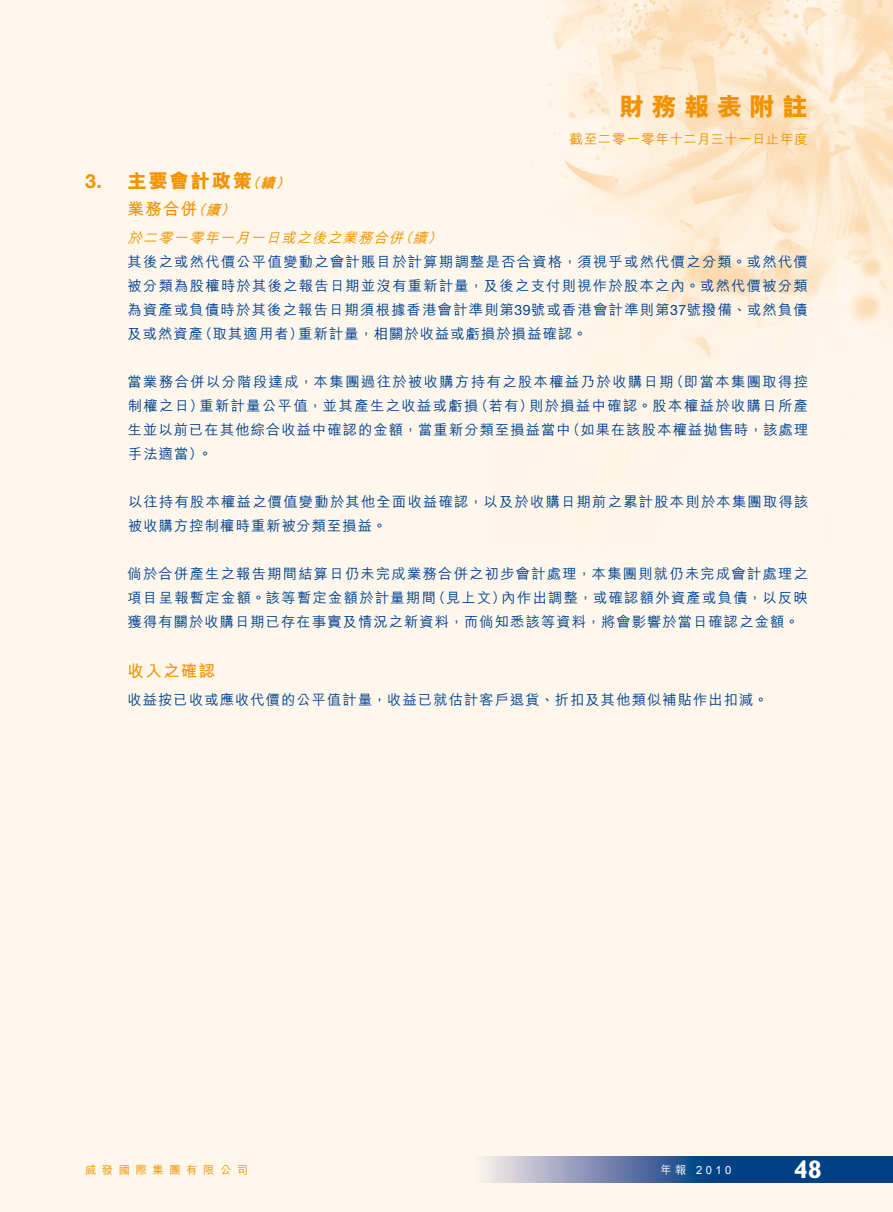
<style>
.page{position:relative;width:893px;height:1212px;background:#fff7ec}
.page>*{position:absolute;margin:0;border:0;box-sizing:border-box;transform-origin:0 0}
.t1{font:800 25.5px "M Hei HK";letter-spacing:.285em;color:#f29200}
.t2{font:700 25.5px "Gill Sans Std";color:#fff}
.t3{font:800 19.5px "M Hei HK";letter-spacing:.08em;color:#f29200}
.t4{font:700 19.5px "Helvetica Neue LT Std";color:#f29200}
.t5{font:700 16.5px "M Hei HK";letter-spacing:.08em;color:#f29200}
.t6{font:500 14.25px/24px "M Hei HK";letter-spacing:.09em;color:#004390}
.t7{font:italic 500 14.25px "M Hei HK";color:#f29200}
.t8{font:italic 800 14.25px "M Hei HK";color:#f29200}
.t9{font:italic 700 14.25px "M Hei HK";color:#f29200}
.t10{font:500 13.5px "M Hei HK";letter-spacing:.04em;color:#f29200}
.t11{font:500 11.25px "M Hei HK";letter-spacing:.5em;color:#f29200}
.t12{font:11.25px "Arial";color:#fff}
.t13{font:500 11.25px "M Hei HK";color:#fff}
.s1{font-family:"Helvetica Neue LT Std";font-weight:400}
</style>
<div class="page">
<img style="left:531px;top:0;width:362px;height:361px">
<svg style="left:485px;top:1157px;width:408px;height:25px;background:#456b9e"></svg>
<h1 class="t1" style="left:619px;top:89px;width:191px">財務報表附註</h1>
<h2 class="t4" style="left:85px;top:168px;width:18px">3.</h2>
<h2 class="t3" style="left:128px;top:167px;width:126px">主要會計政策</h2>
<p class="t8" style="left:246px;top:173px;width:21px">（</p>
<p class="t8" style="left:275px;top:173px;width:21px">(</p>
<p class="t8" style="left:261px;top:173px;width:21px">續</p>
<p class="t5" style="left:128px;top:197px;width:71px">業務合併</p>
<p class="t9" style="left:191px;top:199px;width:21px">（</p>
<p class="t9" style="left:220px;top:199px;width:21px">(</p>
<p class="t9" style="left:206px;top:199px;width:21px">續</p>
<p class="t10" style="left:569px;top:129px;width:240px">截至二零一零年十二月三十一日止年度</p>
<p class="t7" style="left:128px;top:227px;width:306px">於二零一零年一月一日或之後之業務合併續</p>
<p class="t7" style="left:427px;top:227px;width:21px">(</p>
<p class="t7" style="left:398px;top:227px;width:21px">（</p>
<p class="t6" style="left:128px;top:249px;width:682px">其後之或然代價公平值變動之會計賬目於計算期調整是否合資格，須視乎或然代價之分類。或然代價</p>
<p class="t6" style="left:128px;top:273px;width:682px">被分類為股權時於其後之報告日期並沒有重新計量，及後之支付則視作於股本之內。或然代價被分類</p>
<p class="t6" style="left:128px;top:296px;width:682px">為資產或負債時於其後之報告日期須根據香港會計準則第<span class="s1">39</span>號或香港會計準則第<span class="s1">37</span>號撥備、或然負債</p>
<p class="t6" style="left:298px;top:320px;width:290px">重新計量，相關於收益或虧損於損益確認。</p>
<p class="t6" style="left:198px;top:320px;width:106px">（取其適用者）</p>
<p class="t6" style="left:128px;top:320px;width:77px">及或然資產</p>
<p class="t6" style="left:529px;top:368px;width:281px;text-indent:-401px">當業務合併以分階段達成，本集團過往於被收購方持有之股本權益乃於收購日期<br>則於損益中確認。股本權益於收購日所產</p>
<p class="t6" style="left:669px;top:368px;width:140px">（即當本集團取得控</p>
<p class="t6" style="left:199px;top:392px;width:281px">重新計量公平值，並其產生之收益或虧損</p>
<p class="t6" style="left:474px;top:392px;width:61px">（若有）</p>
<p class="t6" style="left:128px;top:392px;width:78px">制權之日）</p>
<p class="t6" style="left:198px;top:416px;width:374px;text-indent:-70px">生並以前已在其他綜合收益中確認的金額，當重新分類至損益當中。</p>
<p class="t6" style="left:566px;top:416px;width:244px">（如果在該股本權益拋售時，該處理</p>
<p class="t6" style="left:128px;top:440px;width:76px">手法適當(</p>
<p class="t6" style="left:128px;top:488px;width:682px">以往持有股本權益之價值變動於其他全面收益確認，以及於收購日期前之累計股本則於本集團取得該被收購方控制權時重新被分類至損益。</p>
<p class="t6" style="left:128px;top:560px;width:682px;text-align:right">倘於合併產生之報告期間結算日仍未完成業務合併之初步會計處理，本集團則就仍未完成會計處理之內作出調整，或確認額外資產或負債，以反映</p>
<p class="t6" style="left:128px;top:584px;width:673px">項目呈報暫定金額。該等暫定金額於計量期間<br>獲得有關於收購日期已存在事實及情況之新資料，而倘知悉該等資料，將會影響於當日確認之金額。</p>
<p class="t5" style="left:128px;top:659px;width:89px">收入之確認</p>
<p class="t6" style="left:128px;top:687px;width:642px">收益按已收或應收代價的公平值計量，收益已就估計客戶退貨、折扣及其他類似補貼作出扣減。</p>
<p class="t6" style="left:431px;top:584px;width:76px">（見上文）</p>
<p class="t11" style="left:85px;top:1162px;width:165px">威發國際集團有限公司</p>
<p class="t13" style="left:660px;top:1161px;width:27px">年報</p>
<p class="t12" style="left:696px;top:1162px;width:37px">2010</p>
<h1 class="t2" style="left:794px;top:1154px;width:30px">48</h1>
</div>
